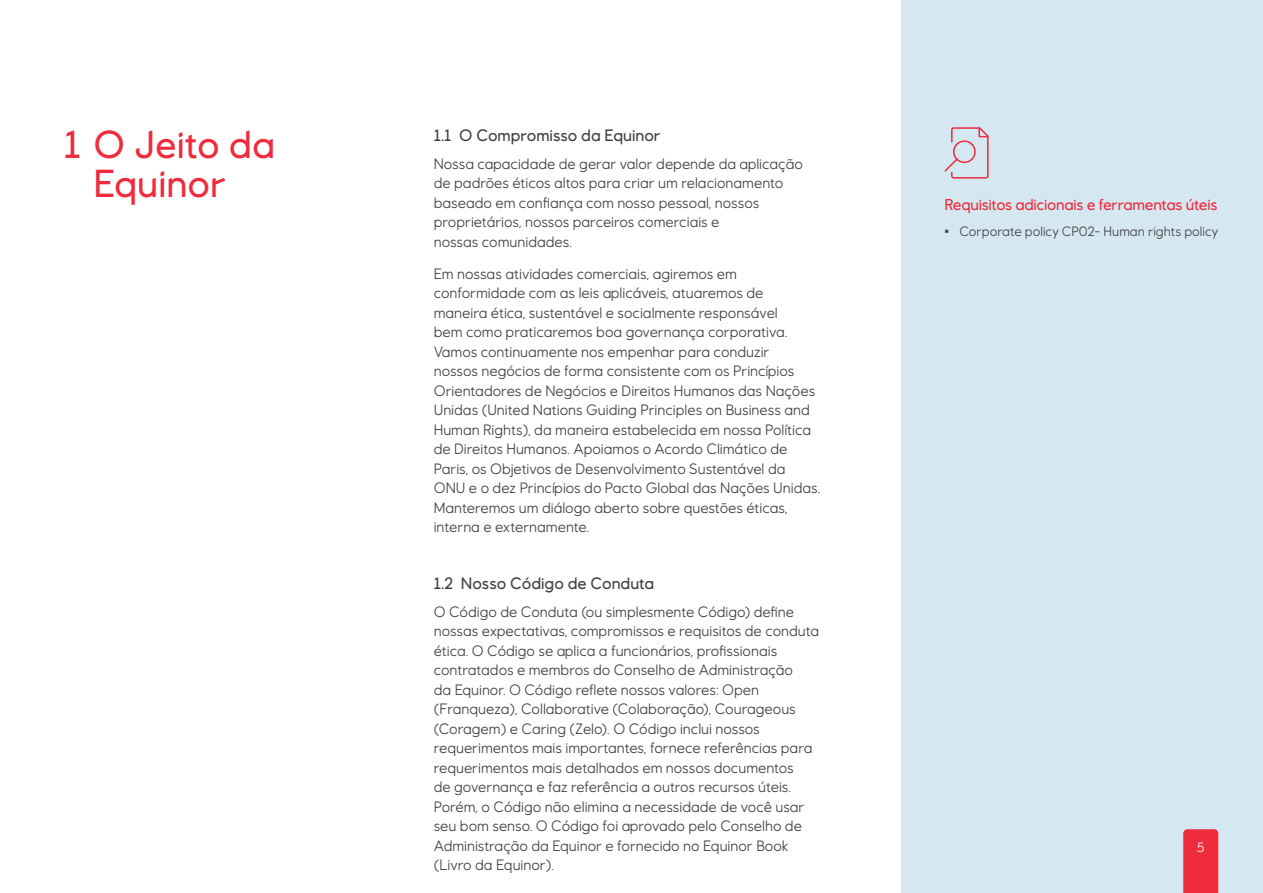
<style>
.page{position:relative;width:1263px;height:893px;background:#fff}
.page>*{position:absolute;margin:0;border:0;box-sizing:border-box;transform-origin:0 0}
.section_title{font:500 39px/39px "Equinor";color:#ee2c3d;text-align:center}
.content_section_head{font:500 16.5px "Equinor";color:#3e3e3f}
.grey_zone_title{font:500 15.75px "Equinor";letter-spacing:-.015em;color:#ee2c3d}
.body{font:15px/19.5px "Equinor";color:#3e3e3f}
.t1{font:13.5px "Equinor";color:#3e3e3f}
.t2{font:13.5px "Equinor";color:#fff}
</style>
<div class="page">
<div style="left:901px;top:0;width:362px;height:893px;background:#d5e8f1"></div>
<svg style="left:944px;top:127px;width:44px;height:52px"></svg>
<div style="left:1183px;top:829px;width:35px;height:64px;background:#ee2c3d"></div>
<p class="section_title" style="left:64px;top:125px;width:213px">1 O Jeito da<br>Equinor</p>
<p class="content_section_head" style="left:434px;top:125px;width:228px">1.1 O Compromisso da Equinor</p>
<p class="body" style="left:434px;top:153px;width:371px">Nossa capacidade de gerar valor depende da aplicação de padrões éticos altos para criar um relacionamento baseado em confiança com nosso pessoal, nossos proprietários, nossos parceiros comerciais e<br>nossas comunidades.</p>
<p class="body" style="left:434px;top:264px;width:388px">Em nossas atividades comerciais, agiremos em conformidade com as leis aplicáveis, atuaremos de maneira ética, sustentável e socialmente responsável<br>bem como praticaremos boa governança corporativa.<br>Vamos continuamente nos empenhar para conduzir<br>nossos negócios de forma consistente com os Princípios Orientadores de Negócios e Direitos Humanos das Nações Unidas (United Nations Guiding Principles on Business and Human Rights), da maneira estabelecida em nossa Política de Direitos Humanos. Apoiamos o Acordo Climático de Paris, os Objetivos de Desenvolvimento Sustentável da ONU e o dez Princípios do Pacto Global das Nações Unidas.<br>Manteremos um diálogo aberto sobre questões éticas, interna e externamente.</p>
<p class="content_section_head" style="left:434px;top:573px;width:222px">1.2 Nosso Código de Conduta</p>
<p class="body" style="left:434px;top:602px;width:387px">O Código de Conduta (ou simplesmente Código) define nossas expectativas, compromissos e requisitos de conduta ética. O Código se aplica a funcionários, profissionais contratados e membros do Conselho de Administração<br>da Equinor. O Código reflete nossos valores: Open (Franqueza), Collaborative (Colaboração), Courageous (Coragem) e Caring (Zelo). O Código inclui nossos requerimentos mais importantes, fornece referências para requerimentos mais detalhados em nossos documentos<br>de governança e faz referência a outros recursos úteis.<br>Porém, o Código não elimina a necessidade de você usar seu bom senso. O Código foi aprovado pelo Conselho de Administração da Equinor e fornecido no Equinor Book (Livro da Equinor).</p>
<p class="grey_zone_title" style="left:944px;top:195px;width:275px">Requisitos adicionais e ferramentas úteis</p>
<p class="t1" style="left:944px;top:223px;width:275px">• Corporate policy CP02- Human rights policy</p>
<p class="t2" style="left:1197px;top:839px;width:9px">5</p>
</div>
